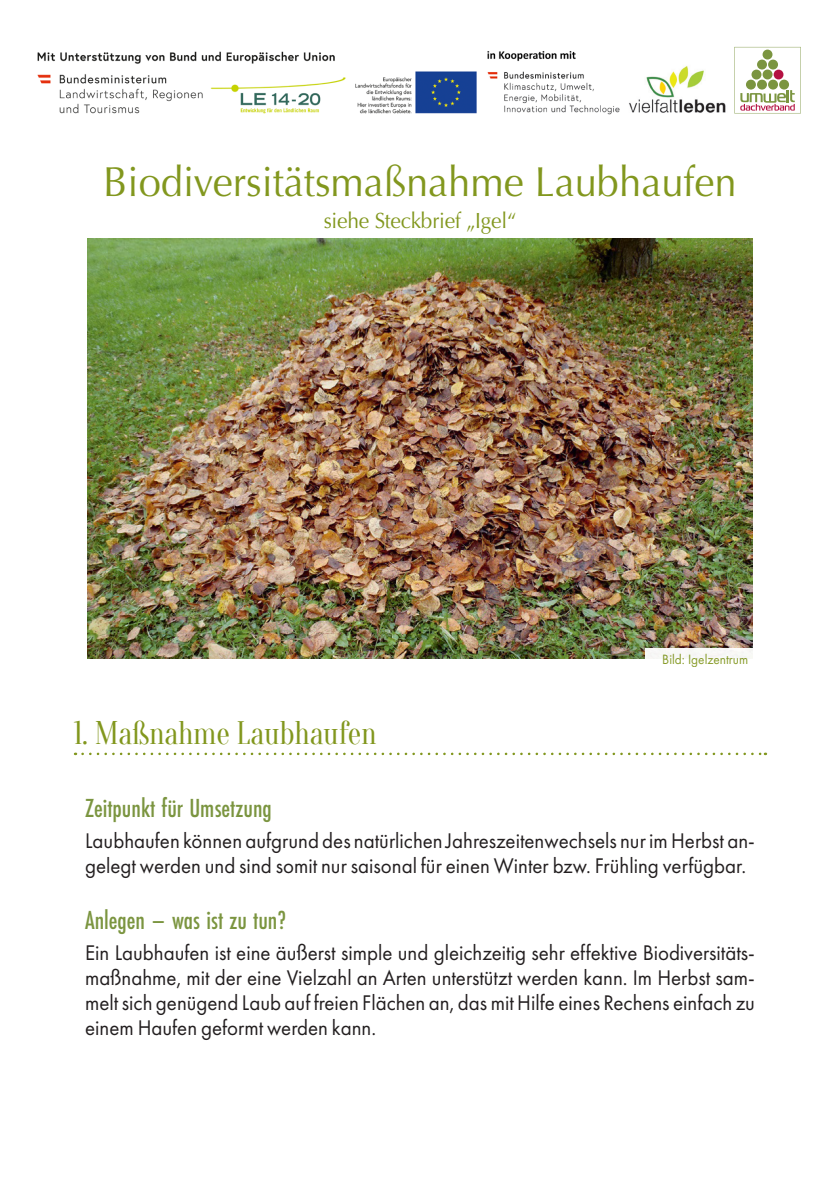
<style>
.page{position:relative;width:840px;height:1191px;background:#fff}
.page>*{position:absolute;margin:0;border:0;box-sizing:border-box;transform-origin:0 0}
.t1{font:42px "Optima";color:#82971e;scale:.95 1}
._3__Hauptüberschrift{font:32px "Oranienbaum";letter-spacing:-.01em;color:#82971e;scale:.95 1}
._4__Absatz_Überschri{font:500 27.2px "Futura PT Cond";color:#7b9540}
._5__Absatz_Text{font:22px/25px "Futura PT";color:#231f20;scale:.95 1}
.t2{font:22px "Optima";letter-spacing:-.01em;color:#82971e;scale:.95 1}
.t3{font:14px "Futura PT";color:#82971e;scale:.95 1}
</style>
<div class="page">
<img style="left:629px;top:66px;width:97px;height:47px">
<svg style="left:734px;top:47px;width:66px;height:66px"></svg>
<img style="left:37px;top:51px;width:440px;height:63px">
<img style="left:487px;top:51px;width:133px;height:64px">
<svg style="left:82px;top:752px;width:683px;height:3px"></svg>
<img style="left:87px;top:238px;width:665px;height:421px">
<div style="left:645px;top:649px;width:108px;height:16px;background:#f9f9f7"></div>
<h1 class="t1" style="left:103px;top:157px;width:668px">Biodiversitätsmaßnahme Laubhaufen</h1>
<p class="t2" style="left:323px;top:207px;width:204px">siehe Steckbrief „Igel“</p>
<p class="_3__Hauptüberschrift" style="left:74px;top:715px;width:320px">1. Maßnahme Laubhaufen</p>
<p class="t3" style="left:662px;top:650px;width:92px">Bild: Igelzentrum</p>
<p class="_4__Absatz_Überschri" style="left:85px;top:792px;width:188px">Zeitpunkt für Umsetzung</p>
<p class="_5__Absatz_Text" style="left:85px;top:828px;width:706px">Laubhaufen können aufgrund des natürlichen Jahreszeitenwechsels nur im Herbst an&shy;gelegt werden und sind somit nur saisonal für einen Winter bzw. Frühling verfügbar.</p>
<p class="_4__Absatz_Überschri" style="left:85px;top:904px;width:202px">Anlegen – was ist zu tun?</p>
<p class="_5__Absatz_Text" style="left:85px;top:940px;width:706px;text-align:justify">Ein Laubhaufen ist eine äußerst simple und gleichzeitig sehr effektive Biodiversitäts&shy;maßnahme, mit der eine Vielzahl an Arten unterstützt werden kann. Im Herbst sam&shy;melt sich genügend Laub auf freien Flächen an, das mit Hilfe eines Rechens einfach zu einem Haufen geformt werden kann.</p>
</div>
